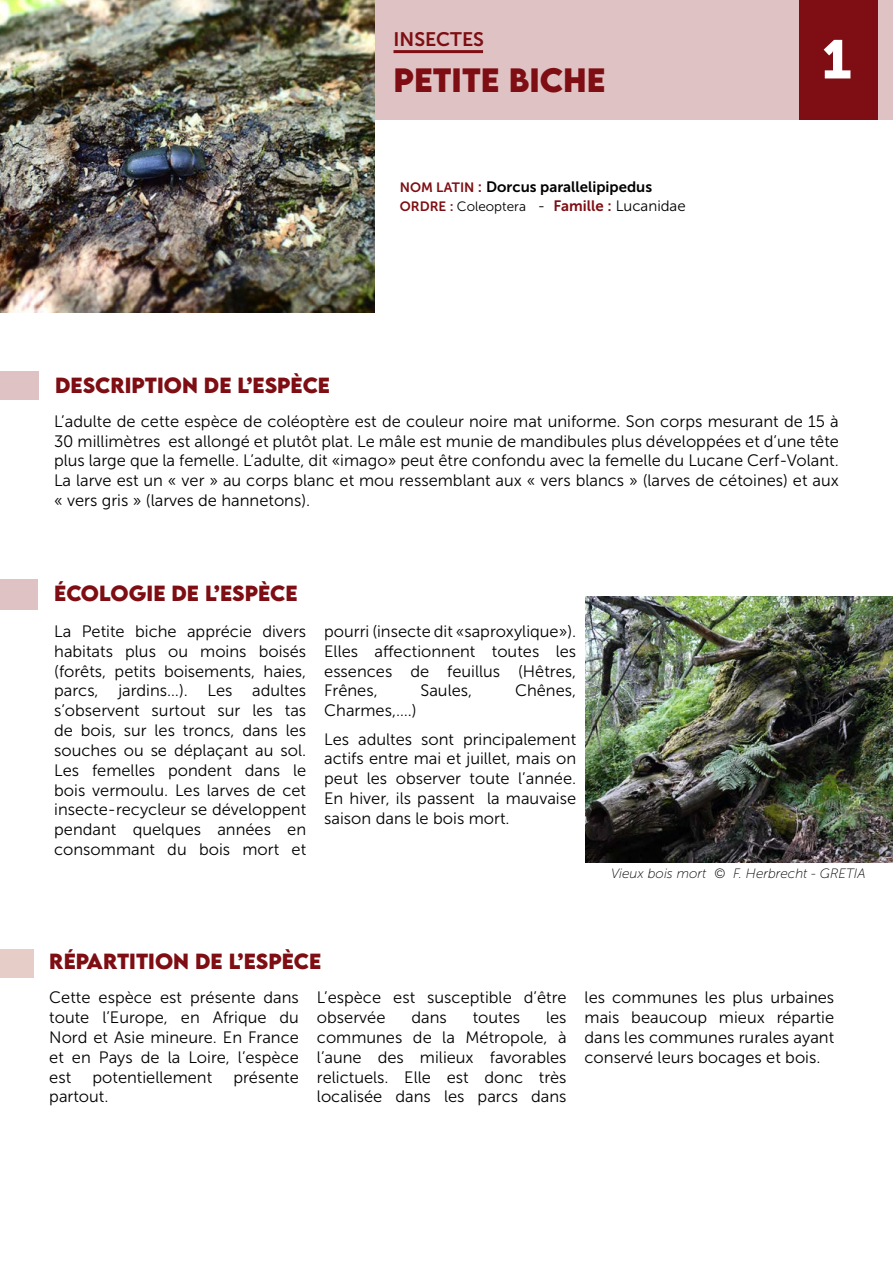
<style>
.page{position:relative;width:893px;height:1263px;background:#fff}
.page>*{position:absolute;margin:0;border:0;box-sizing:border-box;transform-origin:0 0}
.t1{font:54px "Museo Sans 900";color:#fff}
.t2{font:700 30px "LEMONMILK";color:#7e0e13}
.t3{font:700 19.5px "LEMONMILK";color:#7e0e13}
.t4{font:19.5px "Museo Sans 700";color:#7e0e13}
.t5{font:16.5px/19.8px "Museo Sans 300";color:#000;text-align:justify}
.t6{font:15px "Museo Sans 700";color:#000}
.t7{font:13.5px "Museo Sans 300";color:#000}
.t8{font:italic 13.5px "Museo Sans 100";color:#000}
.s1{font-size:13.5px;color:#7e0e13}
.s2{color:#7e0e13}
.s3{font-family:"Museo Sans 700";color:#7e0e13}
.s4{font-size:15px}
.s5{font-family:"Museo Sans 700";font-size:15px;color:#7e0e13}
</style>
<div class="page">
<div style="left:255px;top:1px;width:638px;height:119px;background:#dfc3c4"></div>
<div style="left:0;top:580px;width:37px;height:30px;background:#dfc3c4"></div>
<div style="left:0;top:949px;width:34px;height:28px;background:#e6cdc7"></div>
<div style="left:0;top:372px;width:38px;height:28px;background:#dfc3c4"></div>
<img style="left:585px;top:596px;width:308px;height:266px">
<img style="left:0;top:1px;width:374px;height:311px">
<div style="left:799px;top:1px;width:79px;height:119px;background:#7e0e13"></div>
<hr style="left:393px;top:50px;width:90px;height:3px;background:#7e0e13">
<p class="t3" style="left:55px;top:372px;width:277px">DESCRIPTION DE L’ESPÈCE</p>
<p class="t4" style="left:393px;top:28px;width:92px">INSECTES</p>
<h2 class="t2" style="left:393px;top:60px;width:214px">PETITE BICHE</h2>
<p class="t6" style="left:400px;top:179px;width:254px"><span class="s1">NOM LATIN</span> <span class="s2">:</span> Dorcus parallelipipedus</p>
<p class="t7" style="left:400px;top:199px;width:287px"><span class="s3">ORDRE :</span> Coleoptera <span class="s4">-</span> <span class="s5">Famille :</span> <span class="s4">Lucanidae</span></p>
<h1 class="t1" style="left:822px;top:29px;width:31px">1</h1>
<p class="t5" style="left:54px;top:411px;width:786px">L’adulte de cette espèce de coléoptère est de couleur noire mat uniforme. Son corps mesurant de 15 à 30 millimètres est allongé et plutôt plat. Le mâle est munie de mandibules plus développées et d’une tête plus large que la femelle. L’adulte, dit «imago» peut être confondu avec la femelle du Lucane Cerf-Volant.<br>La larve est un « ver » au corps blanc et mou ressemblant aux « vers blancs » (larves de cétoines) et aux « vers gris » (larves de hannetons).</p>
<p class="t3" style="left:54px;top:580px;width:245px">ÉCOLOGIE DE L’ESPÈCE</p>
<p class="t5" style="left:54px;top:622px;width:254px">La Petite biche apprécie divers habitats plus ou moins boisés (forêts, petits boisements, haies, parcs, jardins…). Les adultes s’observent surtout sur les tas de bois, sur les troncs, dans les souches ou se déplaçant au sol.<br>Les femelles pondent dans le bois vermoulu. Les larves de cet insecte-recycleur se développent pendant quelques années en consommant du bois mort et</p>
<p class="t5" style="left:324px;top:622px;width:253px">pourri (insecte dit «saproxylique»).<br>Elles affectionnent toutes les essences de feuillus (Hêtres, Frênes,</p>
<p class="t5" style="left:420px;top:681px;width:53px">Saules,</p>
<p class="t5" style="left:515px;top:681px;width:63px">Chênes,</p>
<p class="t5" style="left:324px;top:696px;width:253px;line-height:28.3px">Charmes,….)<br>Les adultes sont principalement</p>
<p class="t5" style="left:324px;top:749px;width:253px">actifs entre mai et juillet, mais on peut les observer toute l’année.<br>En hiver, ils passent la mauvaise saison dans le bois mort.</p>
<p class="t8" style="left:611px;top:866px;width:256px">Vieux bois mort © F. Herbrecht - GRETIA</p>
<p class="t3" style="left:49px;top:948px;width:274px">RÉPARTITION DE L’ESPÈCE</p>
<p class="t5" style="left:49px;top:988px;width:251px">Cette espèce est présente dans toute l’Europe, en Afrique du Nord et Asie mineure. En France et en Pays de la Loire, l’espèce est</p>
<p class="t5" style="left:317px;top:988px;width:251px">L’espèce est susceptible d’être observée</p>
<p class="t5" style="left:317px;top:1008px;width:251px;text-indent:229px">les communes de la Métropole, à l’aune des milieux favorables relictuels. Elle est donc très localisée dans les parcs dans</p>
<p class="t5" style="left:411px;top:1008px;width:37px">dans</p>
<p class="t5" style="left:473px;top:1008px;width:49px">toutes</p>
<p class="t5" style="left:92px;top:1067px;width:121px">potentiellement</p>
<p class="t5" style="left:233px;top:1067px;width:67px">présente</p>
<p class="t5" style="left:49px;top:1087px;width:61px">partout.</p>
<p class="t5" style="left:585px;top:988px;width:251px">les communes les plus urbaines mais beaucoup mieux répartie dans les communes rurales ayant conservé leurs bocages et bois.</p>
</div>
